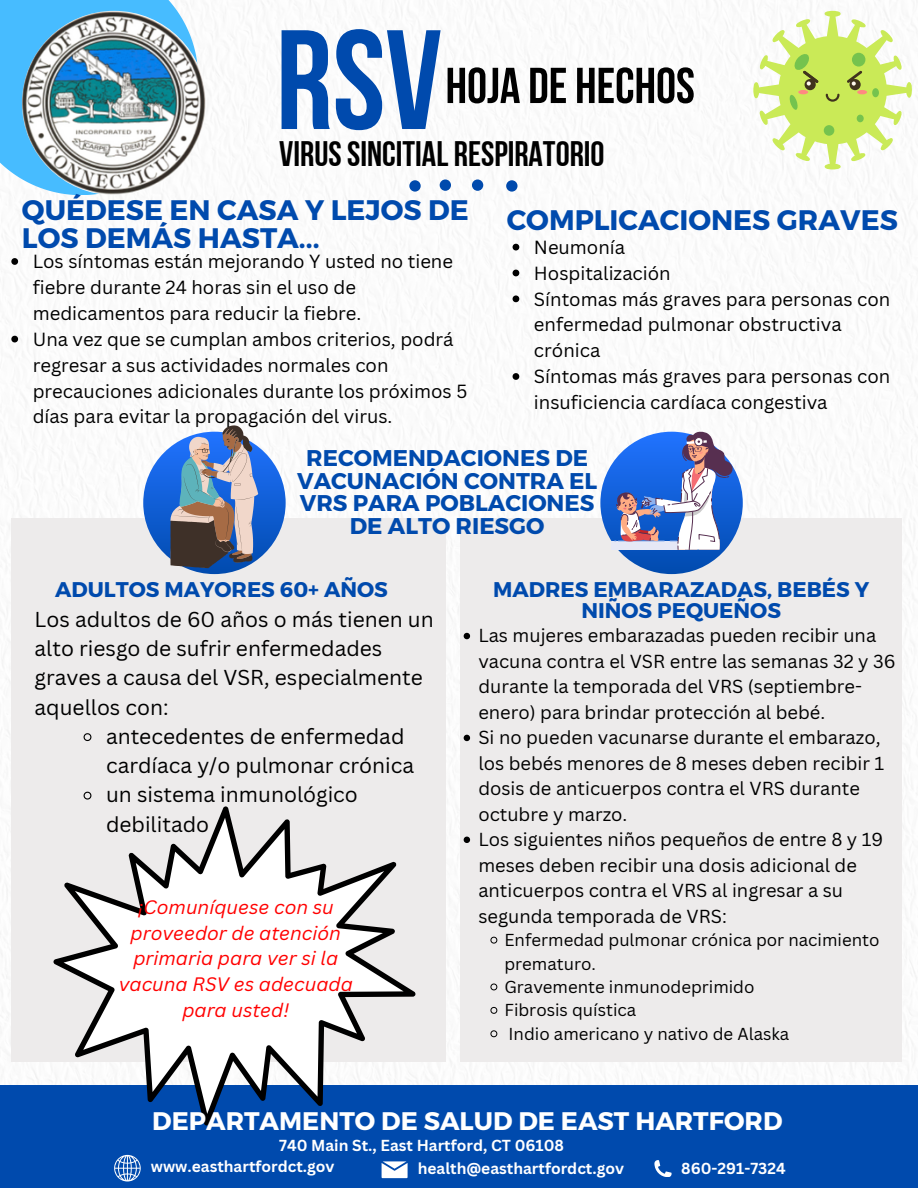
<style>
.page{position:relative;width:918px;height:1188px;background:#fff}
.page>*{position:absolute;margin:0;border:0;box-sizing:border-box;transform-origin:0 0}
.t1{font:141.15px "Bebas Neue Cyrillic";color:#004aad}
.t2{font:50.4px "Bebas Neue Cyrillic";color:#000}
.t3{font:35.4px "Bebas Neue Cyrillic";color:#000}
.t4{font:700 28.2px/27.5px "Montserrat";color:#004aad}
.t5{font:700 25.35px "Montserrat";color:#fff}
.t6{font:700 22.8px/22.5px "Montserrat";color:#004aad;text-align:center}
.t7{font:700 21.3px/20.2px "Montserrat";color:#004aad;text-align:center}
.t8{font:21px/29.2px "Canva Sans";color:#000}
.t9{font:italic 18.9px/25.8px "Canva Sans";color:#f00;text-align:center}
.t10{font:18.45px/25.8px "Canva Sans";color:#000}
.t11{font:18.3px/25.5px "Canva Sans";color:#000}
.t12{font:16.8px/23.4px "Canva Sans";color:#000}
.t13{font:700 15.45px "Canva Sans";color:#fff}
</style>
<div class="page">
<img style="left:0;top:0;width:918px;height:1085px">
<svg style="left:0;top:0;width:198px;height:195px"></svg>
<img style="left:22px;top:11px;width:184px;height:184px;border-radius:50%">
<div style="left:11px;top:519px;width:435px;height:543px;background:#edebeb"></div>
<svg style="left:143px;top:432px;width:143px;height:142px"></svg>
<div style="left:0;top:1085px;width:918px;height:103px;background:#004aad"></div>
<div style="left:440px;top:179px;width:11px;height:12px;background:#004aad;border-radius:50%"></div>
<div style="left:472px;top:179px;width:11px;height:12px;background:#004aad;border-radius:50%"></div>
<div style="left:409px;top:180px;width:12px;height:12px;background:#004aad;border-radius:50%"></div>
<div style="left:506px;top:180px;width:12px;height:12px;background:#004aad;border-radius:50%"></div>
<svg style="left:382px;top:1161px;width:25px;height:17px"></svg>
<svg style="left:654px;top:1160px;width:17px;height:17px"></svg>
<svg style="left:753px;top:11px;width:160px;height:158px"></svg>
<svg style="left:114px;top:1155px;width:27px;height:27px"></svg>
<div style="left:460px;top:519px;width:442px;height:543px;background:#edebeb"></div>
<svg style="left:600px;top:432px;width:143px;height:142px"></svg>
<div style="left:611px;top:541px;width:73px;height:9px;background:#e6e8f6"></div>
<svg style="left:615px;top:432px;width:118px;height:118px"></svg>
<svg style="left:170px;top:425px;width:88px;height:143px"></svg>
<svg style="left:53px;top:806px;width:363px;height:320px"></svg>
<svg style="left:513px;top:244px;width:6px;height:6px"></svg>
<svg style="left:513px;top:270px;width:6px;height:6px"></svg>
<svg style="left:513px;top:295px;width:6px;height:7px"></svg>
<svg style="left:513px;top:373px;width:6px;height:7px"></svg>
<svg style="left:464px;top:633px;width:6px;height:6px"></svg>
<svg style="left:464px;top:735px;width:6px;height:6px"></svg>
<svg style="left:464px;top:837px;width:6px;height:6px"></svg>
<svg style="left:491px;top:937px;width:6px;height:6px"></svg>
<svg style="left:491px;top:984px;width:6px;height:6px"></svg>
<svg style="left:491px;top:1007px;width:6px;height:7px"></svg>
<svg style="left:491px;top:1031px;width:6px;height:6px"></svg>
<svg style="left:83px;top:733px;width:9px;height:9px"></svg>
<svg style="left:83px;top:791px;width:9px;height:9px"></svg>
<svg style="left:11px;top:258px;width:7px;height:7px"></svg>
<svg style="left:11px;top:336px;width:7px;height:6px"></svg>
<p class="t1" style="left:276px;top:23px;width:168px">RSV</p>
<h4 class="t2" style="left:446px;top:65px;width:251px">HOJA DE HECHOS</h4>
<p class="t3" style="left:279px;top:140px;width:327px">VIRUSSINCITIAL RESPIRATORIO</p>
<p class="t4" style="left:22px;top:195px;width:448px">QUÉDESE EN CASA Y LEJOS DE<br>LOS DEMÁS HASTA...</p>
<p class="t10" style="left:33px;top:248px;width:422px">Los síntomas están mejorando Y usted no tiene fiebre durante 24 horas sin el uso de medicamentos para reducir la fiebre.</p>
<p class="t10" style="left:33px;top:326px;width:436px">Una vez que se cumplan ambos criterios, podrá regresar a sus actividades normales con precauciones adicionales durante los próximos 5 días para evitar la propagación del virus.</p>
<p class="t4" style="left:507px;top:205px;width:393px">COMPLICACIONES GRAVES</p>
<h1 class="t10" style="left:534px;top:234px;width:93px">Neumonía</h1>
<h3 class="t10" style="left:534px;top:260px;width:138px">Hospitalización</h3>
<p class="t10" style="left:534px;top:286px;width:358px">Síntomas más graves para personas con enfermedad pulmonar obstructiva crónica</p>
<h2 class="t10" style="left:534px;top:363px;width:358px">Síntomas más graves para personas con insuficiencia cardíaca congestiva</h2>
<h4 class="t6" style="left:297px;top:446px;width:302px">RECOMENDACIONES DE<br>VACUNACIÓN CONTRA EL<br>VRS PARA POBLACIONES<br>DE ALTO RIESGO</h4>
<p class="t7" style="left:55px;top:579px;width:334px">ADULTOS MAYORES 60+ AÑOS</p>
<p class="t8" style="left:35px;top:604px;width:401px">Los adultos de 60 años o más tienen un alto riesgo de sufrir enfermedades graves a causa del VSR, especialmente aquellos con:</p>
<p class="t8" style="left:106px;top:721px;width:310px">antecedentes de enfermedad cardíaca y/o pulmonar crónica</p>
<p class="t8" style="left:106px;top:780px;width:253px">un sistema inmunológico debilitado</p>
<p class="t9" style="left:119px;top:893px;width:236px">¡Comuníquese con su proveedor de atención primaria para ver si la vacuna RSV es adecuada para usted!</p>
<p class="t7" style="left:493px;top:579px;width:378px">MADRES EMBARAZADAS, BEBÉS Y<br>NIÑOS PEQUEÑOS</p>
<p class="t11" style="left:478px;top:623px;width:419px">Las mujeres embarazadas pueden recibir una vacuna contra el VSR entre las semanas 32 y 36 durante la temporada del VRS (septiembre&shy;enero) para brindar protección al bebé.</p>
<h5 class="t11" style="left:478px;top:724px;width:407px">Si no pueden vacunarse durante el embarazo, los bebés menores de 8 meses deben recibir 1 dosis de anticuerpos contra el VRS durante octubre y marzo.</h5>
<h5 class="t11" style="left:478px;top:826px;width:407px">Los siguientes niños pequeños de entre 8 y 19 meses deben recibir una dosis adicional de anticuerpos contra el VRS al ingresar a su segunda temporada de VRS:</h5>
<h5 class="t12" style="left:504px;top:928px;width:376px">Enfermedad pulmonar crónica por nacimiento prematuro.</h5>
<h6 class="t12" style="left:504px;top:975px;width:252px">Gravemente inmunodeprimido</h6>
<p class="t12" style="left:504px;top:998px;width:133px">Fibrosis quística</p>
<p class="t12" style="left:509px;top:1022px;width:282px">Indio americano y nativo de Alaska</p>
<p class="t5" style="left:152px;top:1104px;width:632px">DEPARTAMENTO DE SALUD DE EAST HARTFORD</p>
<p class="t13" style="left:279px;top:1135px;width:286px">740 Main St., East Hartford, CT 06108</p>
<p class="t13" style="left:151px;top:1155px;width:185px">www.easthartfordct.gov</p>
<p class="t13" style="left:418px;top:1158px;width:208px">health@easthartfordct.gov</p>
<p class="t13" style="left:681px;top:1157px;width:106px">860-291-7324</p>
</div>
